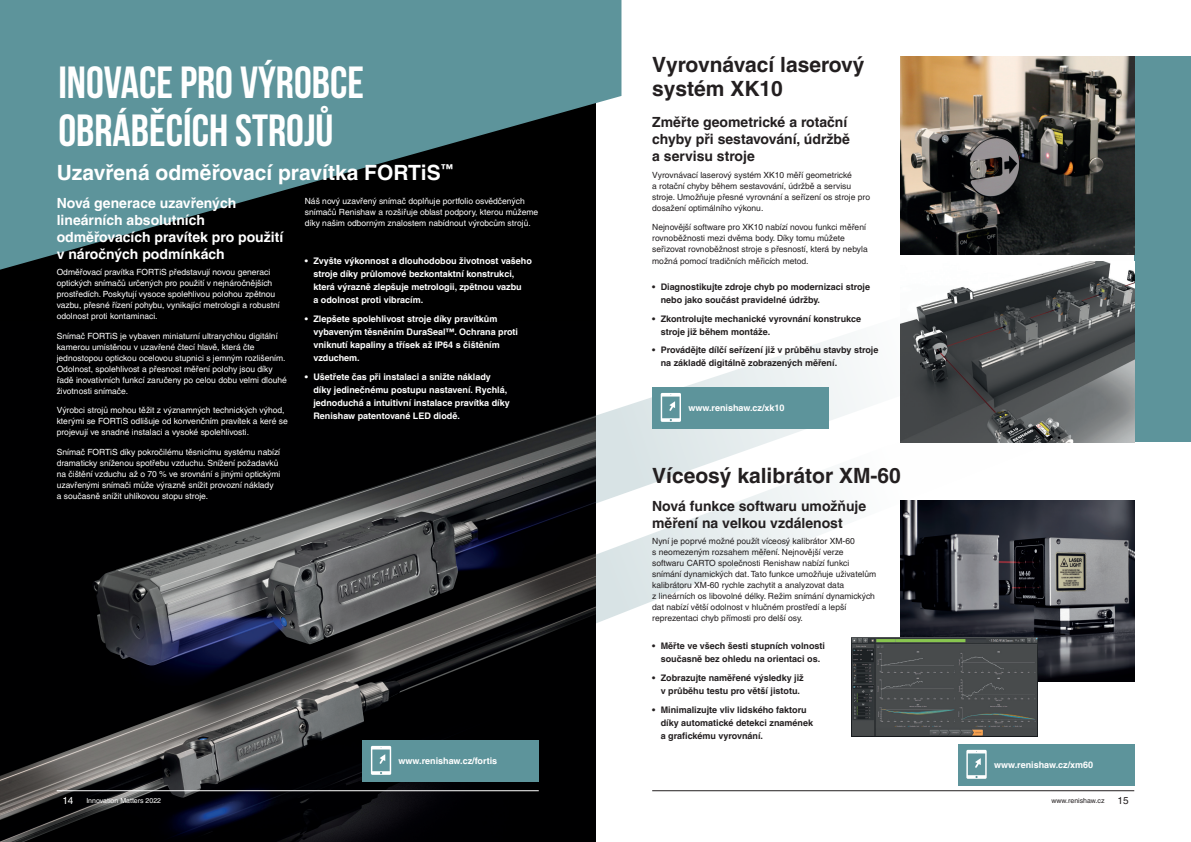
<style>
.page{position:relative;width:1191px;height:842px;background:#fff}
.page>*{position:absolute;margin:0;border:0;box-sizing:border-box;transform-origin:0 0}
.Inside_Headline_30pt{font:45px/48px "Bebas Neue";color:#fff}
.Inside_Headline_21pt{font:700 21px/24px "Helvetica LT Pro";color:#231f20}
.Inside_Headline_21pt-2{font:700 21px "Helvetica LT Pro";color:#fff}
.Subheading_14pt_Bold{font:700 14px/17px "Helvetica LT Pro";color:#231f20}
.Subheading_14pt_Bold-2{font:700 14px/17px "Helvetica LT Pro";color:#fff}
.Page_number_LEFT{font:10px "Helvetica LT Pro";color:#fff}
.t1{font:10px "Helvetica LT Pro";color:#231f20}
.Body_Text_9pt{font:700 9px/13px "Helvetica LT Pro";color:#fff}
.t2{font:700 9px/13px "Helvetica LT Pro";color:#231f20}
.Body_Text_9pt-2{font:8.5px/11px "Helvetica LT Pro";color:#fff}
.Body_Text_9pt-3{font:8.5px/11px "Helvetica LT Pro";color:#231f20}
.Document_title_small{font:7px "Helvetica LT Pro";color:#fff}
.t3{font:7px "Helvetica LT Pro";color:#231f20}
</style>
<div class="page">
<hr style="left:652px;top:790px;width:482px;height:1px;background:#231f20">
<svg style="left:595px;top:539px;width:540px;height:128px"></svg>
<svg style="left:595px;top:254px;width:540px;height:285px"></svg>
<img style="left:0;top:270px;width:595px;height:572px">
<hr style="left:57px;top:790px;width:482px;height:1px;background:#fff">
<svg style="left:0;top:0;width:621px;height:270px;background:#456a6f"></svg>
<div style="left:362px;top:740px;width:177px;height:41px;background:#5d949b"></div>
<svg style="left:371px;top:746px;width:20px;height:29px"></svg>
<img style="left:900px;top:501px;width:234px;height:180px">
<div style="left:652px;top:387px;width:176px;height:41px;background:#5d949b"></div>
<svg style="left:660px;top:393px;width:21px;height:29px"></svg>
<div style="left:958px;top:744px;width:176px;height:41px;background:#5d949b"></div>
<svg style="left:966px;top:750px;width:20px;height:29px"></svg>
<img style="left:851px;top:638px;width:186px;height:98px">
<div style="left:1134px;top:57px;width:57px;height:385px;background:#5d949b"></div>
<img style="left:900px;top:57px;width:234px;height:197px">
<img style="left:900px;top:262px;width:234px;height:180px">
<p class="Inside_Headline_30pt" style="left:58px;top:58px;width:307px">INOVACE PRO VÝROBCE<br>OBRÁBĚCÍCH STROJŮ</p>
<p class="Inside_Headline_21pt-2" style="left:57px;top:160px;width:398px">Uzavřená odměřovací pravítka FORTiS<sup>™</sup></p>
<p class="Subheading_14pt_Bold-2" style="left:57px;top:194px;width:228px">Nová generace uzavřených lineárních absolutních odměřovacích pravítek pro použití v náročných podmínkách</p>
<p class="Body_Text_9pt-2" style="left:57px;top:267px;width:224px">Odměřovací pravítka FORTiS představují novou generaci optických snímačů určených pro použití v nejnáročnějších prostředích. Poskytují vysoce spolehlivou polohou zpětnou vazbu, přesné řízení pohybu, vynikající metrologii a robustní odolnost proti kontaminaci.</p>
<p class="Body_Text_9pt-2" style="left:57px;top:330px;width:232px">Snímač FORTiS je vybaven miniaturní ultrarychlou digitální kamerou umístěnou v uzavřené čtecí hlavě, která čte jednostopou optickou ocelovou stupnici s jemným rozlišením.<br>Odolnost, spolehlivost a přesnost měření polohy jsou díky řadě inovativních funkcí zaručeny po celou dobu velmi dlouhé životnosti snímače.</p>
<p class="Body_Text_9pt-2" style="left:57px;top:405px;width:232px">Výrobci strojů mohou těžit z významných technických výhod, kterými se FORTiS odlišuje od konvenčním pravítek a keré se projevují ve snadné instalaci a vysoké spolehlivosti.</p>
<p class="Body_Text_9pt-2" style="left:57px;top:446px;width:225px">Snímač FORTiS díky pokročilému těsnicímu systému nabízí dramaticky sníženou spotřebu vzduchu. Snížení požadavků na čištění vzduchu až o 70 % ve srovnání s jinými optickými uzavřenými snímači může výrazně snížit provozní náklady<br>a současně snížit uhlíkovou stopu stroje.</p>
<p class="Body_Text_9pt-2" style="left:305px;top:196px;width:235px">Náš nový uzavřený snímač doplňuje portfolio osvědčených snímačů Renishaw a rozšiřuje oblast podpory, kterou můžeme díky našim odborným znalostem nabídnout výrobcům strojů.</p>
<p class="Body_Text_9pt" style="left:313px;top:255px;width:220px;text-indent:-9px">• Zvyšte výkonnost a dlouhodobou životnost vašeho stroje díky průlomové bezkontaktní konstrukci, která výrazně zlepšuje metrologii, zpětnou vazbu<br>a odolnost proti vibracím.</p>
<p class="Body_Text_9pt" style="left:313px;top:312px;width:206px;text-indent:-9px">• Zlepšete spolehlivost stroje díky pravítkům vybaveným těsněním DuraSeal™. Ochrana proti vniknutí kapaliny a třísek až IP64 s čištěním vzduchem.</p>
<p class="Body_Text_9pt" style="left:313px;top:370px;width:198px;text-indent:-9px">• Ušetřete čas při instalaci a snižte náklady díky jedinečnému postupu nastavení. Rychlá, jednoduchá a intuitivní instalace pravítka díky Renishaw patentované LED diodě.</p>
<p class="Body_Text_9pt" style="left:398px;top:754px;width:100px">www.renishaw.cz/fortis</p>
<p class="Inside_Headline_21pt" style="left:652px;top:52px;width:214px">Vyrovnávací laserový systém XK10</p>
<p class="Subheading_14pt_Bold" style="left:652px;top:114px;width:199px">Změřte geometrické a rotační chyby při sestavování, údržbě a servisu stroje</p>
<p class="Body_Text_9pt-3" style="left:652px;top:169px;width:219px">Vyrovnávací laserový systém XK10 měří geometrické<br>a rotační chyby během sestavování, údržbě a servisu stroje. Umožňuje přesné vyrovnání a seřízení os stroje pro dosažení optimálního výkonu.</p>
<p class="Body_Text_9pt-3" style="left:652px;top:222px;width:217px">Nejnovější software pro XK10 nabízí novou funkci měření rovnoběžnosti mezi dvěma body. Díky tomu můžete seřizovat rovnoběžnost stroje s přesností, která by nebyla</p>
<p class="Body_Text_9pt-3" style="left:652px;top:256px;width:158px">možná pomocí tradičních měřicích metod.</p>
<p class="t2" style="left:660px;top:280px;width:211px;text-indent:-9px">• Diagnostikujte zdroje chyb po modernizaci stroje nebo jako součást pravidelné údržby.</p>
<p class="t2" style="left:660px;top:312px;width:202px;text-indent:-9px">• Zkontrolujte mechanické vyrovnání konstrukce stroje již během montáže.</p>
<p class="t2" style="left:660px;top:344px;width:219px;text-indent:-9px">• Provádějte dílčí seřízení již v průběhu stavby stroje na základě digitálně zobrazených měření.</p>
<p class="Body_Text_9pt" style="left:688px;top:401px;width:98px">www.renishaw.cz/xk10</p>
<p class="Inside_Headline_21pt" style="left:652px;top:463px;width:250px">Víceosý kalibrátor XM-60</p>
<p class="Subheading_14pt_Bold" style="left:652px;top:497px;width:216px">Nová funkce softwaru umožňuje měření na velkou vzdálenost</p>
<p class="Body_Text_9pt-3" style="left:652px;top:536px;width:225px">Nyní je poprvé možné použít víceosý kalibrátor XM‑60<br>s neomezeným rozsahem měření. Nejnovější verze softwaru CARTO společnosti Renishaw nabízí funkci snímání dynamických dat. Tato funkce umožňuje uživatelům kalibrátoru XM‑60 rychle zachytit a analyzovat data<br>z lineárních os libovolné délky. Režim snímání dynamických dat nabízí větší odolnost v hlučném prostředí a lepší reprezentaci chyb přímosti pro delší osy.</p>
<p class="t2" style="left:652px;top:640px;width:174px;text-align:center">• Měřte ve všech šesti stupních volnosti současně bez ohledu na orientaci os.</p>
<p class="t2" style="left:652px;top:671px;width:153px;text-align:center">• Zobrazujte naměřené výsledky již v průběhu testu pro větší jistotu.</p>
<p class="t2" style="left:660px;top:703px;width:154px;text-indent:-9px">• Minimalizujte vliv lidského faktoru díky automatické detekci znamének a grafickému vyrovnání.</p>
<p class="Body_Text_9pt" style="left:994px;top:758px;width:101px">www.renishaw.cz/xm60</p>
<p class="Page_number_LEFT" style="left:62px;top:795px;width:13px">14</p>
<p class="Document_title_small" style="left:86px;top:797px;width:76px">Innovation Matters 2022</p>
<p class="t3" style="left:1051px;top:797px;width:55px">www.renishaw.cz</p>
<p class="t1" style="left:1117px;top:795px;width:13px">15</p>
</div>
